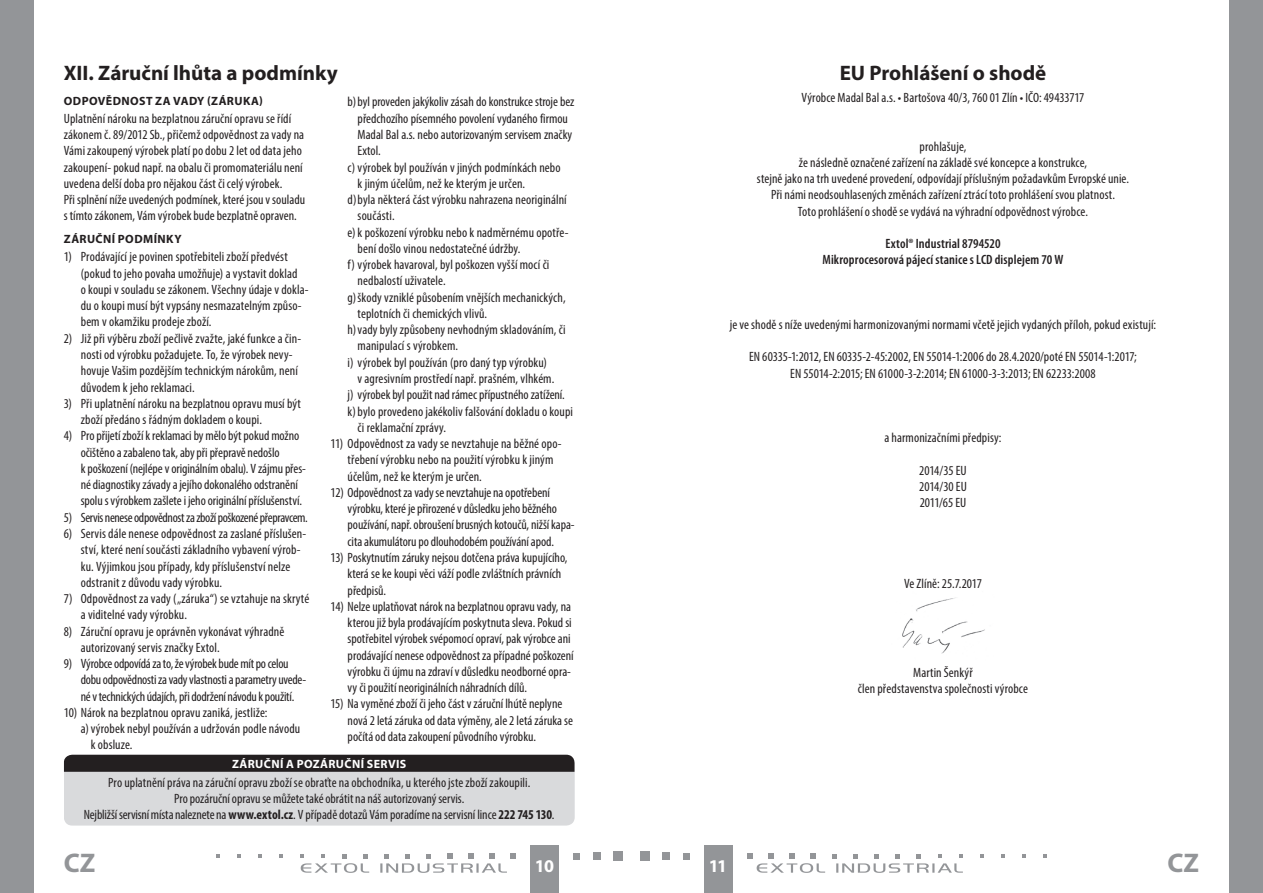
<style>
.page{position:relative;width:1263px;height:893px;background:#fff}
.page>*{position:absolute;margin:0;border:0;box-sizing:border-box;transform-origin:0 0}
.t1{font:700 27px "Myriad Pro";color:#939598}
.oddíl{font:700 21px "Myriad Pro";color:#231f20}
.t2{font:700 18px "Myriad Pro";color:#fff}
.body_číslované{font:condensed 13.5px/16.2px "Myriad Pro";letter-spacing:.005em;color:#231f20}
.Normální{font:condensed 13.5px/16.2px "Myriad Pro";letter-spacing:.005em;color:#231f20;text-align:center}
.body_číslované-2{font:condensed 13.5px/16.2px "Myriad Pro";letter-spacing:-.02em;color:#231f20}
.Normální-2{font:600 condensed 13.5px "Myriad Pro";letter-spacing:.01em;color:#231f20}
.body_číslované-3{font:condensed 13.5px "Myriad Pro";letter-spacing:-.03em;color:#231f20}
.subtitulek{font:700 12px "Myriad Pro";letter-spacing:.035em;color:#231f20}
.t3{font:700 12px "Myriad Pro";letter-spacing:.03em;color:#fff}
.s1{font-weight:700}
</style>
<div class="page">
<div style="left:0;top:0;width:34px;height:893px;background:#939598"></div>
<div style="left:1229px;top:0;width:34px;height:893px;background:#939598"></div>
<div style="left:704px;top:844px;width:29px;height:49px;background:#939598"></div>
<div style="left:530px;top:844px;width:28px;height:49px;background:#939598"></div>
<div style="left:640px;top:851px;width:9px;height:10px;background:#939598"></div>
<div style="left:662px;top:852px;width:8px;height:8px;background:#939598"></div>
<div style="left:683px;top:853px;width:7px;height:6px;background:#939598"></div>
<svg style="left:980px;top:854px;width:4px;height:4px"></svg>
<svg style="left:1001px;top:854px;width:4px;height:4px"></svg>
<svg style="left:1022px;top:854px;width:4px;height:4px"></svg>
<svg style="left:1043px;top:854px;width:4px;height:4px"></svg>
<svg style="left:747px;top:853px;width:216px;height:20px"></svg>
<div style="left:614px;top:851px;width:9px;height:10px;background:#939598"></div>
<div style="left:593px;top:852px;width:8px;height:8px;background:#939598"></div>
<svg style="left:573px;top:853px;width:6px;height:6px"></svg>
<svg style="left:279px;top:854px;width:4px;height:4px"></svg>
<svg style="left:258px;top:854px;width:4px;height:4px"></svg>
<svg style="left:237px;top:854px;width:4px;height:4px"></svg>
<svg style="left:216px;top:854px;width:4px;height:4px"></svg>
<svg style="left:300px;top:853px;width:216px;height:20px"></svg>
<img style="left:902px;top:597px;width:83px;height:57px">
<div style="left:64px;top:772px;width:511px;height:54px;background:#d9dadc"></div>
<div style="left:64px;top:755px;width:511px;height:17px;background:#231f20"></div>
<p class="oddíl" style="left:64px;top:59px;width:276px">XII. Záruční lhůta a podmínky</p>
<p class="subtitulek" style="left:64px;top:93px;width:201px">ODPOVĚDNOST ZA VADY (ZÁRUKA)</p>
<p class="Normální" style="left:64px;top:110px;width:243px;text-align:left">Uplatnění nároku na bezplatnou záruční opravu se řídí zákonem č. 89/2012 Sb., přičemž odpovědnost za vady na Vámi zakoupený výrobek platí po dobu 2 let od data jeho zakoupení- pokud např. na obalu či promomateriálu není uvedena delší doba pro nějakou část či celý výrobek.<br>Při splnění níže uvedených podmínek, které jsou v souladu s tímto zákonem, Vám výrobek bude bezplatně opraven.</p>
<p class="subtitulek" style="left:64px;top:231px;width:119px">ZÁRUČNÍ PODMÍNKY</p>
<p class="body_číslované" style="left:81px;top:249px;width:229px;text-indent:-17px">1) Prodávající je povinen spotřebiteli zboží předvést (pokud to jeho povaha umožňuje) a vystavit doklad<br>o koupi v souladu se zákonem. Všechny údaje v dokla&shy;du o koupi musí být vypsány nesmazatelným způso&shy;bem v okamžiku prodeje zboží.</p>
<p class="body_číslované" style="left:81px;top:330px;width:222px;text-indent:-17px">2) Již při výběru zboží pečlivě zvažte, jaké funkce a čin&shy;nosti od výrobku požadujete. To, že výrobek nevy&shy;hovuje Vašim pozdějším technickým nárokům, není důvodem k jeho reklamaci.</p>
<p class="body_číslované" style="left:81px;top:395px;width:222px;text-indent:-17px">3) Při uplatnění nároku na bezplatnou opravu musí být zboží předáno s řádným dokladem o koupi.</p>
<p class="body_číslované" style="left:81px;top:428px;width:227px;text-indent:-17px">4) Pro přijetí zboží k reklamaci by mělo být pokud možno očištěno a zabaleno tak, aby při přepravě nedošlo<br>k poškození (nejlépe v originálním obalu). V zájmu přes&shy;né diagnostiky závady a jejího dokonalého odstranění spolu s výrobkem zašlete i jeho originální příslušenství.</p>
<p class="body_číslované-3" style="left:64px;top:509px;width:245px">5) Servis nenese odpovědnost za zboží poškozené přepravcem.</p>
<p class="body_číslované" style="left:81px;top:525px;width:227px;text-indent:-17px">6) Servis dále nenese odpovědnost za zaslané příslušen&shy;ství, které není součásti základního vybavení výrob&shy;ku. Výjimkou jsou případy, kdy příslušenství nelze odstranit z důvodu vady výrobku.</p>
<p class="body_číslované" style="left:81px;top:590px;width:230px;text-indent:-17px">7) Odpovědnost za vady („záruka“) se vztahuje na skryté a viditelné vady výrobku.</p>
<p class="body_číslované" style="left:81px;top:623px;width:205px;text-indent:-17px">8) Záruční opravu je oprávněn vykonávat výhradně autorizovaný servis značky Extol.</p>
<p class="body_číslované-2" style="left:81px;top:655px;width:227px;text-indent:-17px">9) Výrobce odpovídá za to, že výrobek bude mít po celou dobu odpovědnosti za vady vlastnosti a parametry uvede&shy;né v technických údajích, při dodržení návodu k použití.</p>
<p class="body_číslované" style="left:64px;top:704px;width:205px">10) Nárok na bezplatnou opravu zaniká, jestliže:</p>
<p class="body_číslované" style="left:91px;top:720px;width:211px;text-indent:-10px">a)výrobek nebyl používán a udržován podle návodu k obsluze.</p>
<p class="body_číslované" style="left:358px;top:94px;width:218px;text-indent:-10px">b)byl proveden jakýkoliv zásah do konstrukce stroje bez předchozího písemného povolení vydaného firmou Madal Bal a.s. nebo autorizovaným servisem značky Extol.</p>
<p class="body_číslované" style="left:358px;top:159px;width:204px;text-indent:-10px">c) výrobek byl používán v jiných podmínkách nebo k jiným účelům, než ke kterým je určen.</p>
<p class="body_číslované" style="left:358px;top:191px;width:211px;text-indent:-10px">d)byla některá část výrobku nahrazena neoriginální součásti.</p>
<p class="body_číslované" style="left:358px;top:224px;width:212px;text-indent:-10px">e)k poškození výrobku nebo k nadměrnému opotře&shy;bení došlo vinou nedostatečné údržby.</p>
<p class="body_číslované" style="left:358px;top:256px;width:193px;text-indent:-10px">f) výrobek havaroval, byl poškozen vyšší mocí či nedbalostí uživatele.</p>
<p class="body_číslované" style="left:358px;top:289px;width:209px;text-indent:-10px">g)škody vzniklé působením vnějších mechanických, teplotních či chemických vlivů.</p>
<p class="body_číslované" style="left:358px;top:321px;width:209px;text-indent:-10px">h)vady byly způsobeny nevhodným skladováním, či manipulací s výrobkem.</p>
<p class="body_číslované" style="left:358px;top:354px;width:198px;text-indent:-10px">i) výrobek byl používán (pro daný typ výrobku) v agresivním prostředí např. prašném, vlhkém.</p>
<p class="body_číslované" style="left:348px;top:387px;width:219px">j) výrobek byl použit nad rámec přípustného zatížení.</p>
<p class="body_číslované" style="left:358px;top:403px;width:217px;text-indent:-10px">k)bylo provedeno jakékoliv falšování dokladu o koupi či reklamační zprávy.</p>
<p class="body_číslované" style="left:348px;top:435px;width:215px;text-indent:-17px">11) Odpovědnost za vady se nevztahuje na běžné opo&shy;třebení výrobku nebo na použití výrobku k jiným účelům, než ke kterým je určen.</p>
<p class="body_číslované" style="left:348px;top:484px;width:228px;text-indent:-17px">12) Odpovědnost za vady se nevztahuje na opotřebení výrobku, které je přirozené v důsledku jeho běžného používání, např. obroušení brusných kotoučů, nižší kapa&shy;cita akumulátoru po dlouhodobém používání apod.</p>
<p class="body_číslované" style="left:348px;top:549px;width:221px;text-indent:-17px">13) Poskytnutím záruky nejsou dotčena práva kupujícího, která se ke koupi věci váží podle zvláštních právních předpisů.</p>
<p class="body_číslované" style="left:348px;top:598px;width:228px;text-indent:-17px">14) Nelze uplatňovat nárok na bezplatnou opravu vady, na kterou již byla prodávajícím poskytnuta sleva. Pokud si spotřebitel výrobek svépomocí opraví, pak výrobce ani prodávající nenese odpovědnost za případné poškození výrobku či újmu na zdraví v důsledku neodborné opra&shy;vy či použití neoriginálních náhradních dílů.</p>
<p class="body_číslované" style="left:348px;top:696px;width:227px;text-indent:-17px">15) Na vyměné zboží či jeho část v záruční lhútě neplyne nová 2 letá záruka od data výměny, ale 2 letá záruka se počítá od data zakoupení původního výrobku.</p>
<p class="t3" style="left:232px;top:756px;width:176px">ZÁRUČNÍ A POZÁRUČNÍ SERVIS</p>
<p class="Normální" style="left:84px;top:774px;width:472px">Pro uplatnění práva na záruční opravu zboží se obraťte na obchodníka, u kterého jste zboží zakoupili.<br>Pro pozáruční opravu se můžete také obrátit na náš autorizovaný servis.<br>Nejbližší servisní místa naleznete na <span class="s1">www.extol.cz</span>. V případě dotazů Vám poradíme na servisní lince <span class="s1">222 745 130</span>.</p>
<p class="oddíl" style="left:840px;top:59px;width:208px">EU Prohlášení o shodě</p>
<p class="Normální" style="left:801px;top:89px;width:284px">Výrobce Madal Bal a.s. • Bartošova 40/3, 760 01 Zlín • IČO: 49433717</p>
<p class="Normální" style="left:757px;top:138px;width:374px">prohlašuje,<br>že následně označené zařízení na základě své koncepce a konstrukce,<br>stejně jako na trh uvedené provedení, odpovídají příslušným požadavkům Evropské unie.<br>Při námi neodsouhlasených změnách zařízení ztrácí toto prohlášení svou platnost.<br>Toto prohlášení o shodě se vydává na výhradní odpovědnost výrobce.</p>
<p class="Normální-2" style="left:885px;top:236px;width:117px">Extol® Industrial 8794520</p>
<p class="Normální-2" style="left:822px;top:252px;width:242px">Mikroprocesorová pájecí stanice sLCD displejem 70 W</p>
<p class="Normální" style="left:730px;top:316px;width:428px">je ve shodě s níže uvedenými harmonizovanými normami včetě jejich vydaných příloh, pokud existují:</p>
<p class="Normální" style="left:749px;top:349px;width:389px">EN 60335-1:2012, EN 60335-2-45:2002, EN 55014-1:2006 do 28.4.2020/poté EN 55014-1:2017;<br>EN 55014-2:2015; EN 61000-3-2:2014; EN 61000-3-3:2013; EN 62233:2008</p>
<p class="Normální" style="left:884px;top:430px;width:119px">a harmonizačními předpisy:</p>
<p class="Normální" style="left:919px;top:462px;width:49px">2014/35 EU</p>
<p class="Normální" style="left:919px;top:478px;width:49px">2014/30 EU</p>
<p class="Normální" style="left:920px;top:494px;width:48px">2011/65 EU</p>
<p class="Normální" style="left:904px;top:575px;width:79px">Ve Zlíně: 25.7.2017</p>
<p class="Normální" style="left:913px;top:664px;width:61px">Martin Šenkýř</p>
<p class="Normální" style="left:858px;top:680px;width:171px">člen představenstva společnosti výrobce</p>
<h1 class="t1" style="left:64px;top:845px;width:33px">CZ</h1>
<h3 class="t2" style="left:535px;top:855px;width:21px">10</h3>
<h3 class="t2" style="left:709px;top:855px;width:20px">11</h3>
<h1 class="t1" style="left:1167px;top:845px;width:33px">CZ</h1>
</div>
